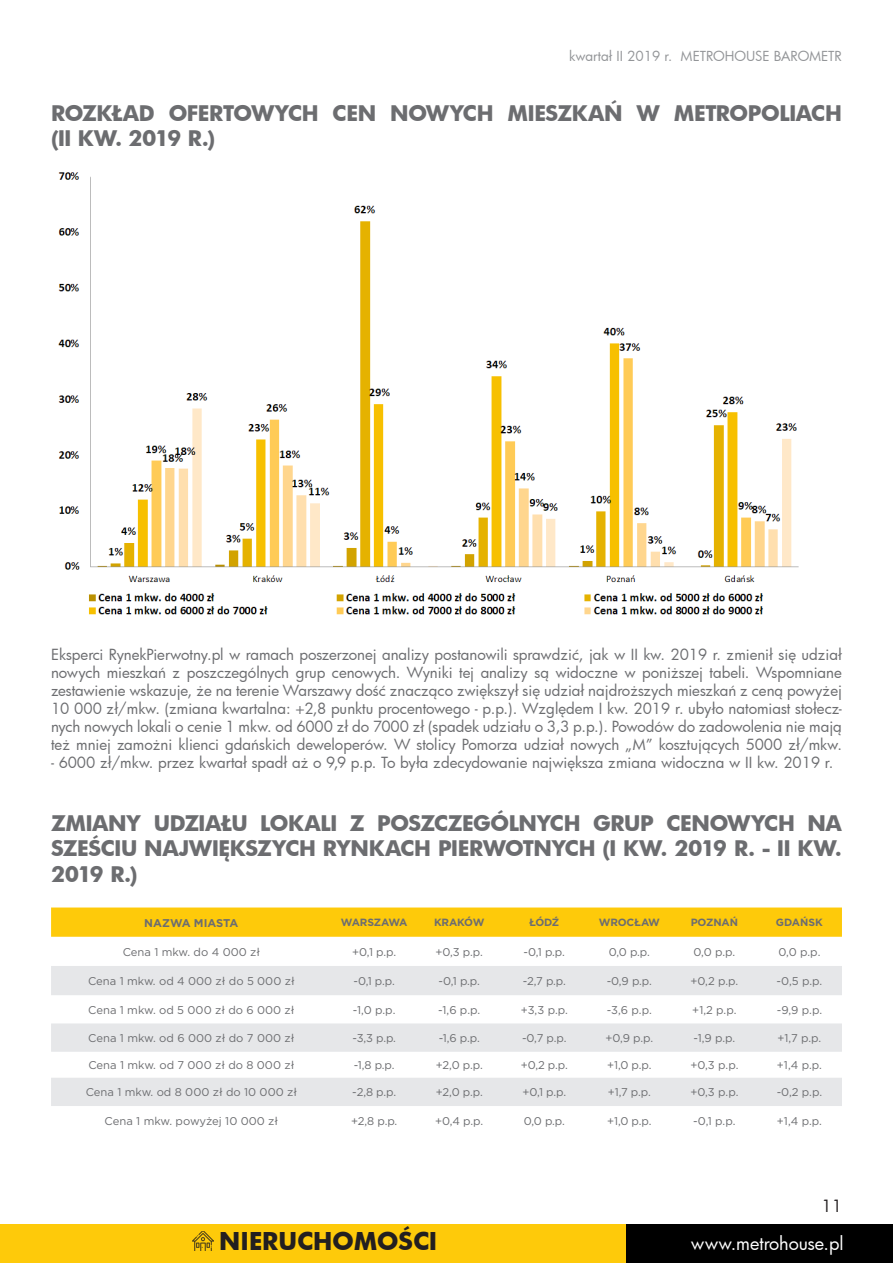
<style>
.page{position:relative;width:893px;height:1263px;background:#fff}
.page>*{position:absolute;margin:0;border:0;box-sizing:border-box;transform-origin:0 0}
.t1{font:700 24px "Futura";color:#231f20}
.t2{font:700 21px/25.2px "Futura";letter-spacing:-.02em;color:#6c6d70}
.t3{font:18px "Futura";letter-spacing:-.005em;color:#fff}
.t4{font:16.5px "Futura";color:#231f20}
.t5{font:15px/18px "Futura";color:#6c6d70;text-align:justify}
.t6{font:13.5px "Futura";color:#939598}
.t7{font:11.25px "Gotham";color:#6c6d70}
.t8{font:700 11.25px "Gotham";color:#6c6d70}
.t9{font:700 10.5px "Gotham";letter-spacing:-.01em;color:#6c6d70}
</style>
<div class="page">
<div style="left:0;top:1225px;width:645px;height:38px;background:#feca0a"></div>
<div style="left:626px;top:1225px;width:267px;height:38px;background:#000"></div>
<img style="left:193px;top:1232px;width:20px;height:19px">
<img style="left:59px;top:172px;width:740px;height:443px">
<div style="left:51px;top:907px;width:791px;height:30px;background:#feca0a"></div>
<svg style="left:51px;top:966px;width:791px;height:140px;fill:#e6e7e9"></svg>
<p class="t6" style="left:569px;top:47px;width:274px">kwartał II 2019 r. METROHOUSE BAROMETR</p>
<p class="t2" style="left:51px;top:100px;width:792px">ROZKŁAD OFERTOWYCH CEN NOWYCH MIESZKAŃ W METROPOLIACH (II KW. 2019 R.)</p>
<p class="t5" style="left:51px;top:645px;width:792px">Eksperci RynekPierwotny.pl w ramach poszerzonej analizy postanowili sprawdzić, jak w II kw. 2019 r. zmienił się udział nowych mieszkań z poszczególnych grup cenowych. Wyniki tej analizy są widoczne w poniższej tabeli. Wspomniane zestawienie wskazuje, że na terenie Warszawy dość znacząco zwiększył się udział najdroższych mieszkań z ceną powyżej 10 000 zł/mkw. (zmiana kwartalna: +2,8 punktu procentowego - p.p.). Względem I kw. 2019 r. ubyło natomiast stołecz&shy;nych nowych lokali o cenie 1 mkw. od 6000 zł do 7000 zł (spadek udziału o 3,3 p.p.). Powodów do zadowolenia nie mają też mniej zamożni klienci gdańskich deweloperów. W stolicy Pomorza udział nowych „M” kosztujących 5000 zł/mkw.</p>
<p class="t5" style="left:51px;top:753px;width:784px">- 6000 zł/mkw. przez kwartał spadł aż o 9,9 p.p. To była zdecydowanie największa zmiana widoczna w II kw. 2019 r.</p>
<p class="t2" style="left:51px;top:810px;width:792px;text-align:justify">ZMIANY UDZIAŁU LOKALI Z POSZCZEGÓLNYCH GRUP CENOWYCH NA SZEŚCIU NAJWIĘKSZYCH RYNKACH PIERWOTNYCH (I KW. 2019 R. - II KW.<br>2019 R.)</p>
<p class="t8" style="left:144px;top:915px;width:96px">NAZWA MIASTA</p>
<p class="t9" style="left:341px;top:916px;width:68px">WARSZAWA</p>
<p class="t9" style="left:434px;top:916px;width:52px">KRAKÓW</p>
<p class="t9" style="left:529px;top:916px;width:32px">ŁÓDŹ</p>
<p class="t9" style="left:599px;top:916px;width:63px">WROCŁAW</p>
<p class="t9" style="left:691px;top:916px;width:49px">POZNAŃ</p>
<p class="t9" style="left:776px;top:916px;width:48px">GDAŃSK</p>
<p class="t7" style="left:123px;top:945px;width:139px">Cena 1 mkw. do 4 000 zł</p>
<p class="t7" style="left:352px;top:945px;width:45px">+0,1 p.p.</p>
<p class="t7" style="left:436px;top:945px;width:49px">+0,3 p.p.</p>
<p class="t7" style="left:524px;top:945px;width:43px">-0,1 p.p.</p>
<p class="t7" style="left:609px;top:945px;width:43px">0,0 p.p.</p>
<p class="t7" style="left:693px;top:945px;width:43px">0,0 p.p.</p>
<p class="t7" style="left:778px;top:945px;width:43px">0,0 p.p.</p>
<p class="t7" style="left:88px;top:974px;width:208px">Cena 1 mkw. od 4 000 zł do 5 000 zł</p>
<p class="t7" style="left:354px;top:974px;width:43px">-0,1 p.p.</p>
<p class="t7" style="left:439px;top:974px;width:43px">-0,1 p.p.</p>
<p class="t7" style="left:523px;top:974px;width:45px">-2,7 p.p.</p>
<p class="t7" style="left:607px;top:974px;width:47px">-0,9 p.p.</p>
<p class="t7" style="left:690px;top:974px;width:49px">+0,2 p.p.</p>
<p class="t7" style="left:777px;top:974px;width:47px">-0,5 p.p.</p>
<p class="t7" style="left:88px;top:1003px;width:208px">Cena 1 mkw. od 5 000 zł do 6 000 zł</p>
<p class="t7" style="left:353px;top:1003px;width:44px">-1,0 p.p.</p>
<p class="t7" style="left:438px;top:1003px;width:43px">-1,6 p.p.</p>
<p class="t7" style="left:521px;top:1003px;width:49px">+3,3 p.p.</p>
<p class="t7" style="left:607px;top:1003px;width:47px">-3,6 p.p.</p>
<p class="t7" style="left:692px;top:1003px;width:46px">+1,2 p.p.</p>
<p class="t7" style="left:777px;top:1003px;width:47px">-9,9 p.p.</p>
<p class="t7" style="left:88px;top:1031px;width:208px">Cena 1 mkw. od 6 000 zł do 7 000 zł</p>
<p class="t7" style="left:352px;top:1031px;width:45px">-3,3 p.p.</p>
<p class="t7" style="left:439px;top:1031px;width:43px">-1,6 p.p.</p>
<p class="t7" style="left:522px;top:1031px;width:46px">-0,7 p.p.</p>
<p class="t7" style="left:605px;top:1031px;width:49px">+0,9 p.p.</p>
<p class="t7" style="left:693px;top:1031px;width:43px">-1,9 p.p.</p>
<p class="t7" style="left:777px;top:1031px;width:45px">+1,7 p.p.</p>
<p class="t7" style="left:88px;top:1058px;width:207px">Cena 1 mkw. od 7 000 zł do 8 000 zł</p>
<p class="t7" style="left:354px;top:1058px;width:42px">-1,8 p.p.</p>
<p class="t7" style="left:436px;top:1058px;width:49px">+2,0 p.p.</p>
<p class="t7" style="left:521px;top:1058px;width:49px">+0,2 p.p.</p>
<p class="t7" style="left:607px;top:1058px;width:46px">+1,0 p.p.</p>
<p class="t7" style="left:690px;top:1058px;width:50px">+0,3 p.p.</p>
<p class="t7" style="left:777px;top:1058px;width:46px">+1,4 p.p.</p>
<p class="t7" style="left:86px;top:1085px;width:213px">Cena 1 mkw. od 8 000 zł do 10 000 zł</p>
<p class="t7" style="left:352px;top:1085px;width:45px">-2,8 p.p.</p>
<p class="t7" style="left:436px;top:1085px;width:49px">+2,0 p.p.</p>
<p class="t7" style="left:522px;top:1085px;width:45px">+0,1 p.p.</p>
<p class="t7" style="left:608px;top:1085px;width:44px">+1,7 p.p.</p>
<p class="t7" style="left:690px;top:1085px;width:50px">+0,3 p.p.</p>
<p class="t7" style="left:777px;top:1085px;width:47px">-0,2 p.p.</p>
<p class="t7" style="left:105px;top:1113px;width:175px">Cena 1 mkw. powyżej 10 000 zł</p>
<p class="t7" style="left:351px;top:1113px;width:48px">+2,8 p.p.</p>
<p class="t7" style="left:435px;top:1113px;width:49px">+0,4 p.p.</p>
<p class="t7" style="left:524px;top:1113px;width:43px">0,0 p.p.</p>
<p class="t7" style="left:607px;top:1113px;width:46px">+1,0 p.p.</p>
<p class="t7" style="left:693px;top:1113px;width:44px">-0,1 p.p.</p>
<p class="t7" style="left:777px;top:1113px;width:46px">+1,4 p.p.</p>
<p class="t1" style="left:219px;top:1224px;width:219px">NIERUCHOMOŚCI</p>
<p class="t4" style="left:822px;top:1195px;width:22px">11</p>
<p class="t3" style="left:691px;top:1231px;width:154px">www.metrohouse.pl</p>
</div>
